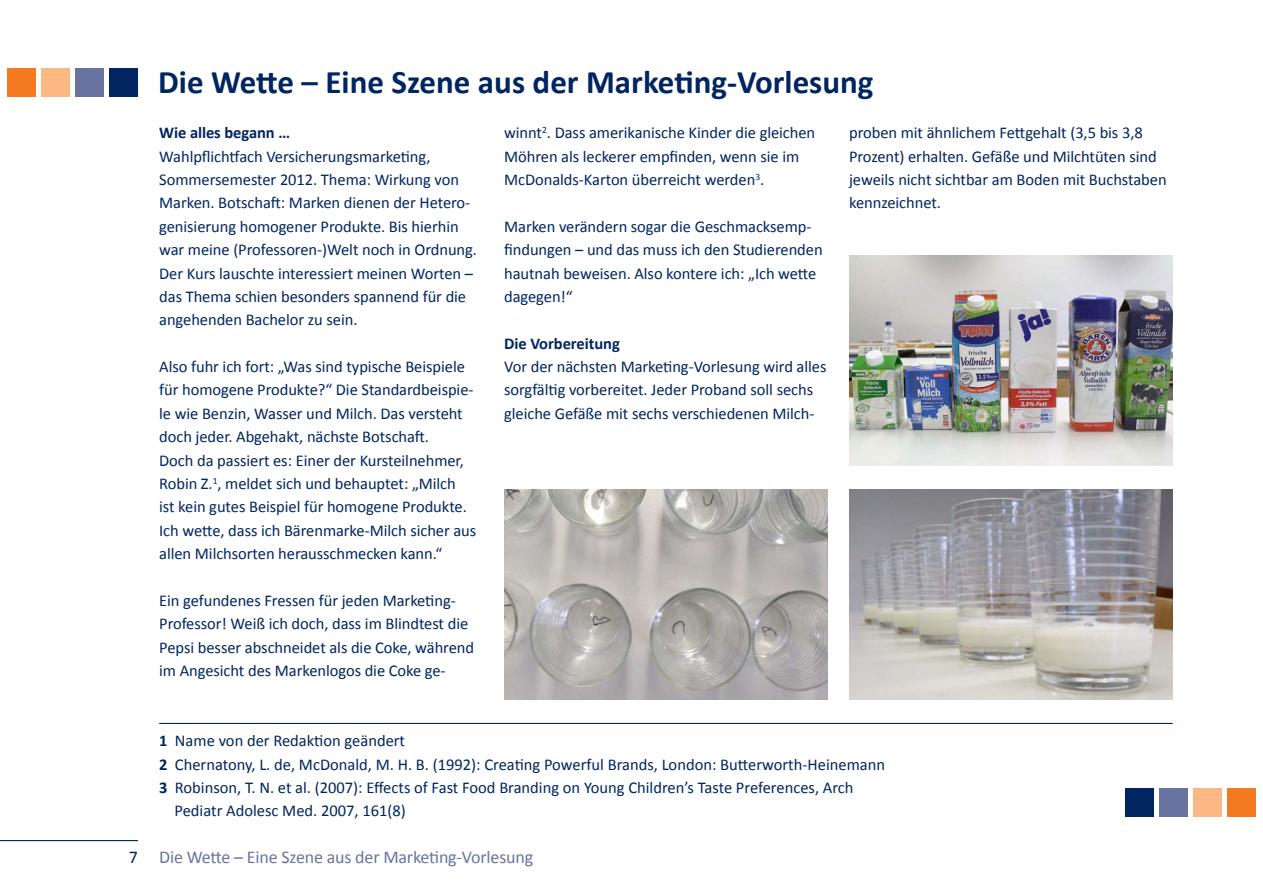
<style>
.page{position:relative;width:1263px;height:893px;background:#fff}
.page>*{position:absolute;margin:0;border:0;box-sizing:border-box;transform-origin:0 0}
.t1{font:700 33px "Calibri";color:#002561}
.t2{font:18px "Calibri";letter-spacing:-.01em;color:#6973a0}
.t3{font:16.5px/23.4px "Calibri";letter-spacing:-.005em;color:#002561}
.t4{font:700 16.5px "Calibri";letter-spacing:-.005em;color:#002561}
.s1{font-weight:700}
.s2{color:#002561}
</style>
<div class="page">
<hr style="left:0;top:840px;width:138px;height:1px;background:#002561">
<div style="left:1227px;top:788px;width:28px;height:28px;background:#f47920"></div>
<div style="left:1125px;top:788px;width:29px;height:28px;background:#002561"></div>
<div style="left:1193px;top:788px;width:28px;height:28px;background:#fbb784"></div>
<div style="left:1159px;top:788px;width:29px;height:28px;background:#6973a0"></div>
<div style="left:7px;top:68px;width:29px;height:29px;background:#f47920"></div>
<div style="left:109px;top:68px;width:29px;height:29px;background:#002561"></div>
<div style="left:41px;top:68px;width:29px;height:29px;background:#fbb784"></div>
<div style="left:75px;top:68px;width:29px;height:29px;background:#6973a0"></div>
<hr style="left:159px;top:723px;width:1014px;height:1px;background:#002561">
<img style="left:849px;top:489px;width:324px;height:210px">
<img style="left:504px;top:489px;width:324px;height:210px">
<img style="left:849px;top:255px;width:324px;height:211px">
<h1 class="t1" style="left:158px;top:61px;width:717px">Die Wette – Eine Szene aus der Marketing-Vorlesung</h1>
<p class="t4" style="left:159px;top:122px;width:132px">Wie alles begann …</p>
<p class="t3" style="left:159px;top:144px;width:319px">Wahlpflichtfach Versicherungsmarketing, Sommersemester 2012. Thema: Wirkung von Marken. Botschaft: Marken dienen der Hetero&shy;genisierung homogener Produkte. Bis hierhin war meine (Professoren-)Welt noch in Ordnung.<br>Der Kurs lauschte interessiert meinen Worten – das Thema schien besonders spannend für die angehenden Bachelor zu sein.</p>
<p class="t3" style="left:159px;top:355px;width:319px">Also fuhr ich fort: „Was sind typische Beispiele für homogene Produkte?“ Die Standardbeispie&shy;le wie Benzin, Wasser und Milch. Das versteht doch jeder. Abgehakt, nächste Botschaft.<br>Doch da passiert es: Einer der Kursteilnehmer, Robin Z.<sup>1</sup>, meldet sich und behauptet: „Milch<br>ist kein gutes Beispiel für homogene Produkte.<br>Ich wette, dass ich Bärenmarke-Milch sicher aus allen Milchsorten herausschmecken kann.“</p>
<p class="t3" style="left:159px;top:589px;width:316px">Ein gefundenes Fressen für jeden Marketing-Professor! Weiß ich doch, dass im Blindtest die Pepsi besser abschneidet als die Coke, während im Angesicht des Markenlogos die Coke ge-</p>
<p class="t3" style="left:504px;top:121px;width:313px">winnt<sup>2</sup>. Dass amerikanische Kinder die gleichen<br>Möhren als leckerer empfinden, wenn sie im<br>McDonalds-Karton überreicht werden<sup>3</sup>.</p>
<p class="t3" style="left:504px;top:214px;width:320px">Marken verändern sogar die Geschmacksemp&shy;findungen – und das muss ich den Studierenden hautnah beweisen. Also kontere ich: „Ich wette dagegen!“</p>
<p class="t4" style="left:504px;top:333px;width:117px">Die Vorbereitung</p>
<p class="t3" style="left:504px;top:355px;width:324px">Vor der nächsten Marketing-Vorlesung wird alles sorgfältig vorbereitet. Jeder Proband soll sechs gleiche Gefäße mit sechs verschiedenen Milch-</p>
<p class="t3" style="left:849px;top:121px;width:319px">proben mit ähnlichem Fettgehalt (3,5 bis 3,8<br>Prozent) erhalten. Gefäße und Milchtüten sind jeweils nicht sichtbar am Boden mit Buchstaben kennzeichnet.</p>
<p class="t3" style="left:159px;top:729px;width:247px"><span class="s1">1</span> Name von der Redaktion geändert</p>
<p class="t3" style="left:159px;top:752px;width:727px"><span class="s1">2</span> Chernatony, L. de, McDonald, M. H. B. (1992): Creating Powerful Brands, London: Butterworth-Heinemann</p>
<p class="t3" style="left:159px;top:776px;width:696px"><span class="s1">3</span> Robinson, T. N. et al. (2007): Effects of Fast Food Branding on Young Children’s Taste Preferences, Arch</p>
<p class="t3" style="left:175px;top:799px;width:233px">Pediatr Adolesc Med. 2007, 161(8)</p>
<p class="t2" style="left:129px;top:846px;width:406px"><span class="s2">7</span> Die Wette – Eine Szene aus der Marketing-Vorlesung</p>
</div>
